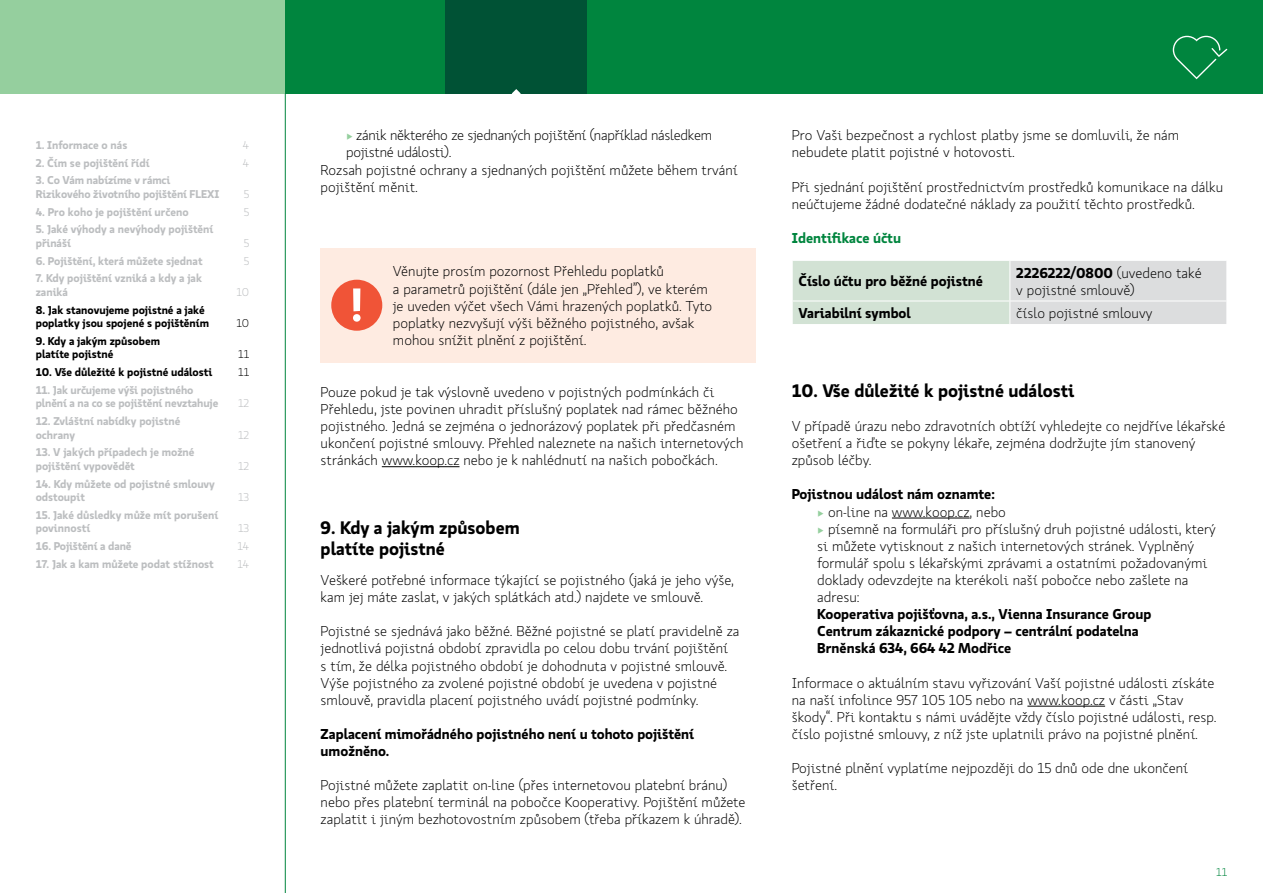
<style>
.page{position:relative;width:1263px;height:893px;background:#fff}
.page>*{position:absolute;margin:0;border:0;box-sizing:border-box;transform-origin:0 0}
.t1{font:700 18px/21.6px "Koop Pro";color:#000}
.t2{font:300 14.25px/17.1px "Koop Pro";color:#000}
.t3{font:700 14.25px/17.1px "Koop Pro";color:#000}
.t4{font:300 14.25px "Koop Pro";letter-spacing:-.02em;color:#000}
.t5{font:700 14.25px "Koop Pro";color:#00853e}
.t6{font:700 11.25px/13.5px "Koop Pro";color:#bcbec0}
.t7{font:700 11.25px/13.5px "Koop Pro";color:#000}
.t8{font:300 11.25px "Koop Pro";color:#bcbec0}
.t9{font:300 11.25px "Koop Pro";color:#000}
.t10{font:300 11.25px "Koop Pro";color:#00853e}
.s1{color:#95cf9e}
.s2{font-weight:700}
</style>
<div class="page">
<div style="left:0;top:0;width:285px;height:94px;background:#95cf9e"></div>
<div style="left:285px;top:0;width:978px;height:94px;background:#00853e"></div>
<div style="left:445px;top:0;width:142px;height:94px;background:#005235"></div>
<svg style="left:1173px;top:36px;width:54px;height:43px"></svg>
<hr style="left:285px;top:94px;width:1px;height:799px;background:#00853e">
<hr style="left:382px;top:466px;width:77px;height:1px;background:#000">
<div style="left:321px;top:248px;width:435px;height:115px;background:#feebe1"></div>
<div style="left:331px;top:280px;width:51px;height:51px;background:#f05437;border-radius:50%"></div>
<svg style="left:353px;top:288px;width:8px;height:34px"></svg>
<hr style="left:892px;top:518px;width:78px;height:1px;background:#000">
<hr style="left:1027px;top:706px;width:78px;height:1px;background:#000">
<svg style="left:792px;top:261px;width:435px;height:63px;background:#d7e0d9"></svg>
<svg style="left:512px;top:89px;width:9px;height:5px"></svg>
<p class="t6" style="left:36px;top:138px;width:93px">1. Informace o nás</p>
<p class="t8" style="left:243px;top:137px;width:8px">4</p>
<p class="t6" style="left:36px;top:155px;width:115px">2. Čím se pojištění řídí</p>
<p class="t8" style="left:243px;top:155px;width:8px">4</p>
<p class="t6" style="left:36px;top:173px;width:185px">3. Co Vám nabízíme v rámci<br>Rizikového životního pojištění FLEXI</p>
<p class="t8" style="left:244px;top:186px;width:7px">5</p>
<p class="t6" style="left:36px;top:204px;width:154px">4. Pro koho je pojištění určeno</p>
<p class="t8" style="left:244px;top:204px;width:7px">5</p>
<p class="t6" style="left:36px;top:222px;width:179px">5. Jaké výhody a nevýhody pojištění přináší</p>
<p class="t8" style="left:244px;top:235px;width:7px">5</p>
<p class="t6" style="left:36px;top:253px;width:168px">6. Pojištění, která můžete sjednat</p>
<p class="t8" style="left:244px;top:253px;width:7px">5</p>
<p class="t6" style="left:36px;top:271px;width:168px">7. Kdy pojištění vzniká a kdy a jak zaniká</p>
<p class="t8" style="left:236px;top:284px;width:14px">10</p>
<p class="t7" style="left:36px;top:302px;width:175px">8. Jak stanovujeme pojistné a jaké poplatky jsou spojené s pojištěním</p>
<p class="t7" style="left:36px;top:334px;width:126px">9. Kdy a jakým způsobem platíte pojistné</p>
<p class="t9" style="left:236px;top:316px;width:14px">10</p>
<p class="t9" style="left:238px;top:347px;width:12px">11</p>
<p class="t7" style="left:36px;top:365px;width:178px">10. Vše důležité k pojistné události</p>
<p class="t9" style="left:238px;top:365px;width:12px">11</p>
<p class="t6" style="left:36px;top:383px;width:184px">11. Jak určujeme výši pojistného plnění a na co se pojištění nevztahuje</p>
<p class="t8" style="left:238px;top:396px;width:13px">12</p>
<p class="t6" style="left:36px;top:414px;width:146px">12. Zvláštní nabídky pojistné ochrany</p>
<p class="t6" style="left:36px;top:445px;width:160px">13. V jakých případech je možné pojištění vypovědět</p>
<p class="t6" style="left:36px;top:476px;width:181px">14. Kdy můžete od pojistné smlouvy odstoupit</p>
<p class="t6" style="left:36px;top:508px;width:184px">15. Jaké důsledky může mít porušení povinností</p>
<p class="t8" style="left:238px;top:427px;width:13px">12</p>
<p class="t8" style="left:238px;top:458px;width:13px">12</p>
<p class="t8" style="left:238px;top:490px;width:13px">13</p>
<p class="t8" style="left:238px;top:521px;width:13px">13</p>
<p class="t6" style="left:36px;top:539px;width:97px">16. Pojištění a daně</p>
<p class="t8" style="left:237px;top:539px;width:13px">14</p>
<p class="t6" style="left:36px;top:557px;width:180px">17. Jak a kam můžete podat stížnost</p>
<p class="t8" style="left:237px;top:557px;width:13px">14</p>
<p class="t4" style="left:346px;top:126px;width:368px"><span class="s1">•</span> zánik některého ze sjednaných pojištění (například následkem</p>
<p class="t4" style="left:346px;top:143px;width:107px">pojistné události).</p>
<p class="t2" style="left:321px;top:161px;width:419px">Rozsah pojistné ochrany a sjednaných pojištění můžete během trvání</p>
<p class="t2" style="left:321px;top:178px;width:99px">pojištění měnit.</p>
<p class="t2" style="left:393px;top:263px;width:321px">Věnujte prosím pozornost Přehledu poplatků<br>a parametrů pojištění (dále jen „Přehled”), ve kterém je uveden výčet všech Vámi hrazených poplatků. Tyto poplatky nezvyšují výši běžného pojistného, avšak mohou snížit plnění z pojištění.</p>
<p class="t2" style="left:321px;top:383px;width:424px">Pouze pokud je tak výslovně uvedeno v pojistných podmínkách či Přehledu, jste povinen uhradit příslušný poplatek nad rámec běžného pojistného. Jedná se zejména o jednorázový poplatek při předčasném ukončení pojistné smlouvy. Přehled naleznete na našich internetových stránkách www.koop.cz nebo je k nahlédnutí na našich pobočkách.</p>
<p class="t1" style="left:321px;top:516px;width:201px">9. Kdy a jakým způsobem platíte pojistné</p>
<p class="t2" style="left:321px;top:571px;width:415px">Veškeré potřebné informace týkající se pojistného (jaká je jeho výše, kam jej máte zaslat, v jakých splátkách atd.) najdete ve smlouvě.</p>
<p class="t2" style="left:321px;top:623px;width:420px">Pojistné se sjednává jako běžné. Běžné pojistné se platí pravidelně za jednotlivá pojistná období zpravidla po celou dobu trvání pojištění<br>s tím, že délka pojistného období je dohodnuta v pojistné smlouvě.<br>Výše pojistného za zvolené pojistné období je uvedena v pojistné smlouvě, pravidla placení pojistného uvádí pojistné podmínky.</p>
<p class="t3" style="left:321px;top:725px;width:375px">Zaplacení mimořádného pojistného není u tohoto pojištění umožněno.</p>
<p class="t2" style="left:321px;top:776px;width:426px">Pojistné můžete zaplatit on-line (přes internetovou platební bránu) nebo přes platební terminál na pobočce Kooperativy. Pojištění můžete zaplatit i jiným bezhotovostním způsobem (třeba příkazem k úhradě).</p>
<p class="t2" style="left:792px;top:127px;width:389px">Pro Vaši bezpečnost a rychlost platby jsme se domluvili, že nám nebudete platit pojistné v hotovosti.</p>
<p class="t2" style="left:792px;top:178px;width:433px">Při sjednání pojištění prostřednictvím prostředků komunikace na dálku neúčtujeme žádné dodatečné náklady za použití těchto prostředků.</p>
<p class="t5" style="left:792px;top:228px;width:111px">Identifikace účtu</p>
<p class="t3" style="left:798px;top:272px;width:186px">Číslo účtu pro běžné pojistné</p>
<p class="t2" style="left:1016px;top:264px;width:187px"><span class="s2">2226222/0800</span> (uvedeno také v pojistné smlouvě)</p>
<p class="t3" style="left:798px;top:304px;width:114px">Variabilní symbol</p>
<p class="t2" style="left:1016px;top:304px;width:138px">číslo pojistné smlouvy</p>
<p class="t1" style="left:792px;top:379px;width:284px">10. Vše důležité k pojistné události</p>
<p class="t2" style="left:792px;top:417px;width:435px">V případě úrazu nebo zdravotních obtíží vyhledejte co nejdříve lékařské ošetření a řiďte se pokyny lékaře, zejména dodržujte jím stanovený způsob léčby.</p>
<p class="t3" style="left:792px;top:485px;width:205px">Pojistnou událost nám oznamte:</p>
<p class="t2" style="left:817px;top:503px;width:190px"><span class="s1">•</span> on-line na www.koop.cz, nebo</p>
<p class="t2" style="left:817px;top:520px;width:400px"><span class="s1">•</span> písemně na formuláři pro příslušný druh pojistné události, který si můžete vytisknout z našich internetových stránek. Vyplněný formulář spolu s lékařskými zprávami a ostatními požadovanými doklady odevzdejte na kterékoli naší pobočce nebo zašlete na adresu:</p>
<p class="t3" style="left:817px;top:605px;width:336px">Kooperativa pojišťovna, a.s., Vienna Insurance Group<br>Centrum zákaznické podpory – centrální podatelna<br>Brněnská 634, 664 42 Modřice</p>
<p class="t2" style="left:792px;top:674px;width:426px">Informace o aktuálním stavu vyřizování Vaší pojistné události získáte na naší infolince 957 105 105 nebo na www.koop.cz v části „Stav škody“. Při kontaktu s námi uvádějte vždy číslo pojistné události, resp. číslo pojistné smlouvy, z níž jste uplatnili právo na pojistné plnění.</p>
<p class="t2" style="left:792px;top:759px;width:398px">Pojistné plnění vyplatíme nejpozději do 15 dnů ode dne ukončení šetření.</p>
<p class="t10" style="left:1216px;top:864px;width:12px">11</p>
</div>
